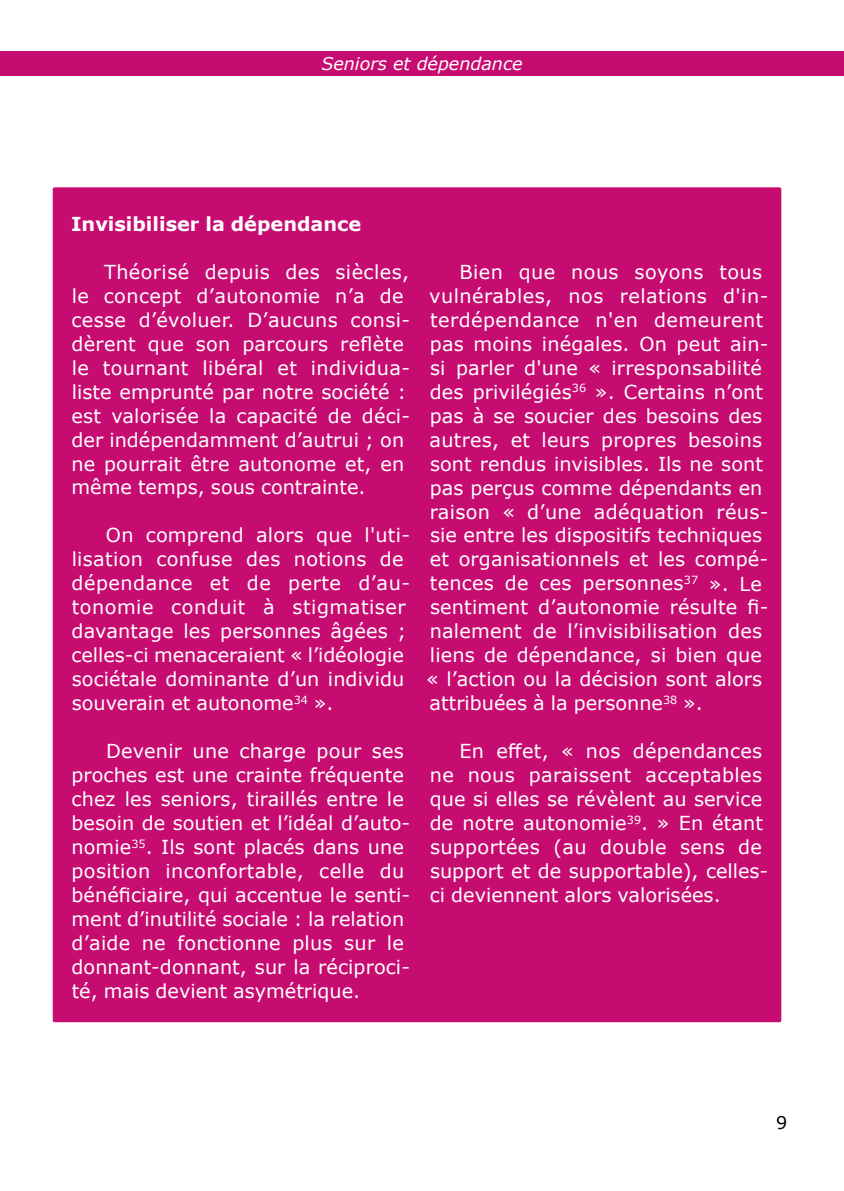
<style>
.page{position:relative;width:844px;height:1191px;background:#fff}
.page>*{position:absolute;margin:0;border:0;box-sizing:border-box;transform-origin:0 0}
.t1{font:19.25px/24px "Verdana";letter-spacing:.005em;color:#fff}
.t2{font:700 19.25px "Verdana";color:#fff}
.t3{font:italic 17.5px "Verdana";color:#fff}
.t4{font:17.5px "Verdana";color:#000}
</style>
<div class="page">
<div style="left:0;top:51px;width:843px;height:25px;background:#c60c71"></div>
<div style="left:54px;top:189px;width:725px;height:831px;background:#c60c71"></div>
<div style="left:53px;top:187px;width:728px;height:835px;border:4px solid #c60c71"></div>
<p class="t3" style="left:321px;top:52px;width:202px">Seniors et dépendance</p>
<p class="t2" style="left:71px;top:210px;width:291px">Invisibiliser la dépendance</p>
<p class="t1" style="left:71px;top:259px;width:340px;text-indent:33px">Théorisé depuis des siècles, le concept d’autonomie n’a de cesse d’évoluer. D’aucuns consi&shy;dèrent que son parcours reflète le tournant libéral et individua&shy;liste emprunté par notre société : est valorisée la capacité de déci&shy;der indépendamment d’autrui ; on ne pourrait être autonome et, en même temps, sous contrainte.</p>
<p class="t1" style="left:71px;top:523px;width:340px;text-indent:34px">On comprend alors que l'uti&shy;lisation confuse des notions de dépendance et de perte d’au&shy;tonomie conduit à stigmatiser davantage les personnes âgées ; celles-ci menaceraient « l’idéologie sociétale dominante d’un individu souverain et autonome<sup>34</sup> ».</p>
<p class="t1" style="left:71px;top:739px;width:340px;text-indent:35px">Devenir une charge pour ses proches est une crainte fréquente chez les seniors, tiraillés entre le besoin de soutien et l’idéal d’auto&shy;nomie<sup>35</sup>. Ils sont placés dans une position inconfortable, celle du bénéficiaire, qui accentue le senti&shy;ment d’inutilité sociale : la relation d’aide ne fonctionne plus sur le donnant-donnant, sur la réciproci&shy;té, mais devient asymétrique.</p>
<p class="t1" style="left:426px;top:259px;width:343px;text-indent:33px">Bien que nous soyons tous vulnérables, nos relations d'in&shy;terdépendance n'en demeurent pas moins inégales. On peut ain&shy;si parler d'une « irresponsabilité des privilégiés<sup>36</sup> ». Certains n’ont pas à se soucier des besoins des autres, et leurs propres besoins sont rendus invisibles. Ils ne sont pas perçus comme dépendants en raison « d’une adéquation réus&shy;sie entre les dispositifs techniques et organisationnels et les compé&shy;tences de ces personnes<sup>37</sup> ». Le sentiment d’autonomie résulte fi&shy;nalement de l’invisibilisation des liens de dépendance, si bien que « l’action ou la décision sont alors attribuées à la personne<sup>38</sup> ».</p>
<p class="t1" style="left:429px;top:739px;width:340px;text-indent:30px">En effet, « nos dépendances ne nous paraissent acceptables que si elles se révèlent au service de notre autonomie<sup>39</sup>. » En étant supportées (au double sens de support et de supportable), celles&shy;ci deviennent alors valorisées.</p>
<p class="t4" style="left:776px;top:1111px;width:13px">9</p>
</div>
